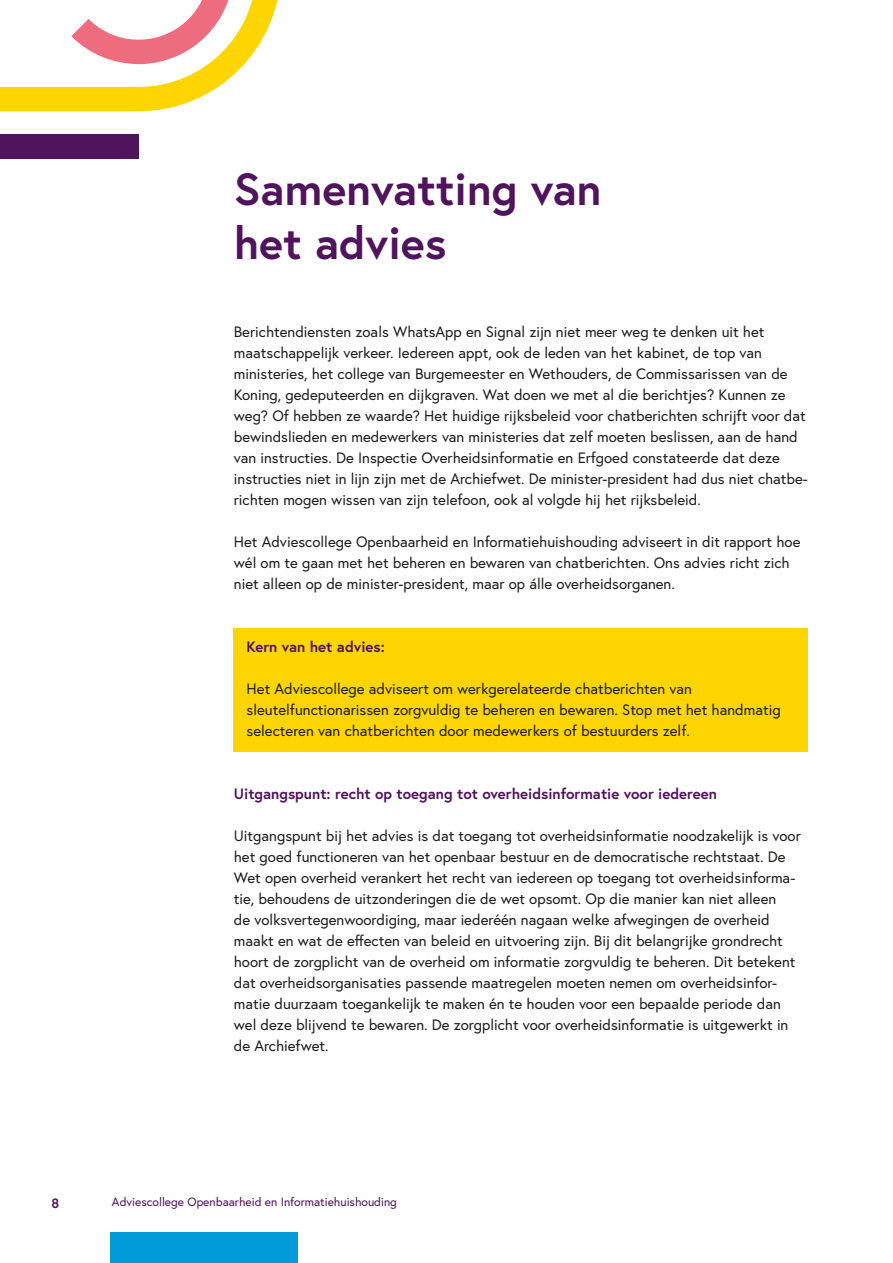
<style>
.page{position:relative;width:893px;height:1263px;background:#fff}
.page>*{position:absolute;margin:0;border:0;box-sizing:border-box;transform-origin:0 0}
.H2_Hoofdstuk_niet_ge{font:700 45px/54px "Europa";color:#50145c}
.P_Plat{font:15px/21px "Europa";color:#1d1d1b}
.P_Plat_in_kader_-_ru{font:15px/21px "Europa";color:#1d1d1b}
.P_Plat-2{font:700 15px "Europa";color:#50145c}
.P_Plat_in_kader_-_ge{font:700 15px "Europa";color:#50145c}
.t1{font:700 13.5px "Europa";color:#50145c}
.t2{font:12px "Europa";color:#50145c}
</style>
<div class="page">
<div style="left:0;top:134px;width:139px;height:25px;background:#50145c"></div>
<svg style="left:0;top:0;width:278px;height:111px"></svg>
<div style="left:111px;top:1233px;width:187px;height:30px;background:#009ad8"></div>
<div style="left:234px;top:628px;width:574px;height:44px;background:#ffd500"></div>
<div style="left:234px;top:670px;width:574px;height:82px;background:#ffd500"></div>
<h2 class="H2_Hoofdstuk_niet_ge" style="left:234px;top:161px;width:369px">Samenvatting van het advies</h2>
<p class="P_Plat" style="left:234px;top:321px;width:576px">Berichtendiensten zoals WhatsApp en Signal zijn niet meer weg te denken uit het maatschappelijk verkeer. Iedereen appt, ook de leden van het kabinet, de top van ministeries, het college van Burgemeester en Wethouders, de Commissarissen van de Koning, gedeputeerden en dijkgraven. Wat doen we met al die berichtjes? Kunnen ze weg? Of hebben ze waarde? Het huidige rijksbeleid voor chatberichten schrijft voor dat bewindslieden en medewerkers van ministeries dat zelf moeten beslissen, aan de hand van instructies. De Inspectie Overheidsinformatie en Erfgoed constateerde dat deze instructies niet in lijn zijn met de Archiefwet. De minister-president had dus niet chatbe&shy;richten mogen wissen van zijn telefoon, ook al volgde hij het rijksbeleid.</p>
<p class="P_Plat" style="left:234px;top:531px;width:568px">Het Adviescollege Openbaarheid en Informatiehuishouding adviseert in dit rapport hoe wél om te gaan met het beheren en bewaren van chatberichten. Ons advies richt zich niet alleen op de minister-president, maar op álle overheidsorganen.</p>
<p class="P_Plat_in_kader_-_ge" style="left:247px;top:637px;width:140px">Kern van het advies:</p>
<p class="P_Plat_in_kader_-_ru" style="left:247px;top:678px;width:535px">Het Adviescollege adviseert om werkgerelateerde chatberichten van sleutelfunctionarissen zorgvuldig te beheren en bewaren. Stop met het handmatig selecteren van chatberichten door medewerkers of bestuurders zelf.</p>
<p class="P_Plat-2" style="left:234px;top:784px;width:485px">Uitgangspunt: recht op toegang tot overheidsinformatie voor iedereen</p>
<p class="P_Plat" style="left:234px;top:825px;width:568px">Uitgangspunt bij het advies is dat toegang tot overheidsinformatie noodzakelijk is voor het goed functioneren van het openbaar bestuur en de democratische rechtstaat. De Wet open overheid verankert het recht van iedereen op toegang tot overheidsinforma&shy;tie, behoudens de uitzonderingen die de wet opsomt. Op die manier kan niet alleen<br>de volksvertegenwoordiging, maar iederéén nagaan welke afwegingen de overheid maakt en wat de effecten van beleid en uitvoering zijn. Bij dit belangrijke grondrecht hoort de zorgplicht van de overheid om informatie zorgvuldig te beheren. Dit betekent dat overheidsorganisaties passende maatregelen moeten nemen om overheidsinfor&shy;matie duurzaam toegankelijk te maken én te houden voor een bepaalde periode dan wel deze blijvend te bewaren. De zorgplicht voor overheidsinformatie is uitgewerkt in de Archiefwet.</p>
<p class="t1" style="left:51px;top:1194px;width:9px">8</p>
<p class="t2" style="left:112px;top:1194px;width:286px">Adviescollege Openbaarheid en Informatiehuishouding</p>
</div>
